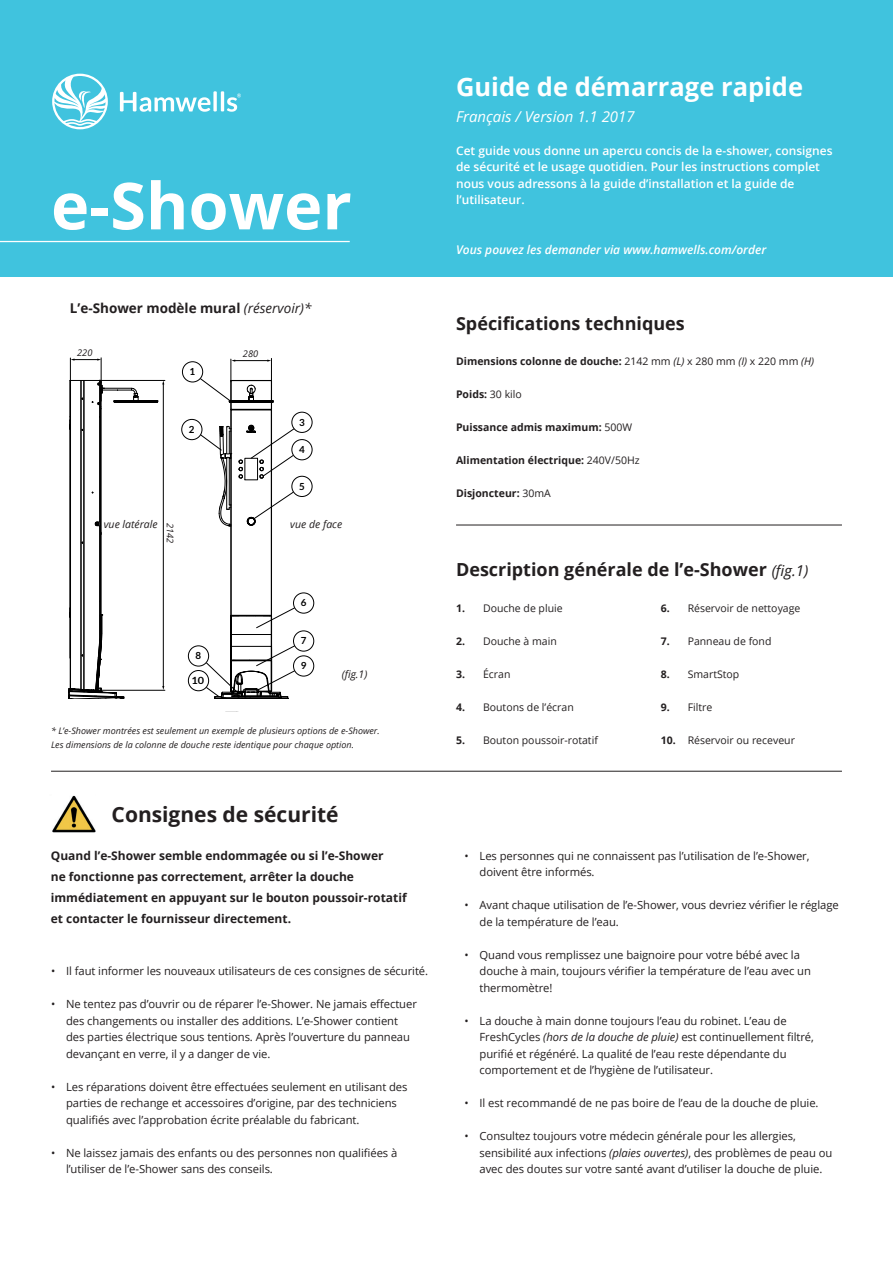
<style>
.page{position:relative;width:893px;height:1263px;background:#fff}
.page>*{position:absolute;margin:0;border:0;box-sizing:border-box;transform-origin:0 0}
.t1{font:700 64.8px "Open Sans";color:#fff}
.t2{font:700 25.5px "Open Sans";color:#fff}
.Subhoofdstuk_LL{font:700 21px "Open Sans";color:#231f20}
.Subhoofdstuk_LL-2{font:700 18px "Open Sans";color:#231f20}
.t3{font:italic 15px "Open Sans";color:#fff}
.Body_C{font:700 13.5px "Open Sans";color:#231f20}
.Body_LL{font:700 12px/21px "Open Sans";color:#231f20}
.Bullets{font:600 12px/16.5px "Open Sans";color:#fff}
.Bullets-2{font:italic 600 12px "Open Sans";color:#fff}
.t4{font:11.25px/16.5px "Open Sans";letter-spacing:-.005em;color:#231f20}
.t5{font:10.5px "Open Sans";color:#231f20}
.t6{font:700 10.5px "Open Sans";color:#231f20}
.Body_C-2{font:italic 10.5px "Open Sans";color:#231f20}
.Nummering{font:italic 10.5px "Open Sans";color:#231f20}
.t7{font:700 9.9px "Lato";color:#000;scale:1.09 1}
.t8{font:700 9.75px "Lato";color:#000}
.t9{font:italic 9.3px "Open Sans";color:#231f20}
.Body_C-3{font:italic 9px/13.5px "Open Sans";color:#231f20}
.s1{font-weight:400;font-style:italic}
.s2{font-weight:400}
.s3{font-weight:400;font-style:italic;font-size:15px}
.s4{font-weight:700}
.s5{font-style:italic}
</style>
<div class="page">
<div style="left:0;top:0;width:893px;height:276px;background:#40c3de"></div>
<hr style="left:0;top:241px;width:350px;height:1px;background:#fff">
<div style="left:292px;top:476px;width:20px;height:21px;border:1px solid #000;border-radius:50%"></div>
<div style="left:292px;top:412px;width:20px;height:21px;border:1px solid #000;border-radius:50%"></div>
<div style="left:292px;top:439px;width:20px;height:21px;border:1px solid #000;border-radius:50%"></div>
<div style="left:293px;top:593px;width:21px;height:20px;border:1px solid #000;border-radius:50%"></div>
<div style="left:293px;top:631px;width:21px;height:20px;border:1px solid #000;border-radius:50%"></div>
<div style="left:293px;top:656px;width:21px;height:20px;border:1px solid #000;border-radius:50%"></div>
<hr style="left:51px;top:771px;width:791px;height:1px;background:#231f20">
<hr style="left:456px;top:525px;width:386px;height:1px;background:#231f20">
<svg style="left:52px;top:73px;width:244px;height:760px"></svg>
<p class="t1" style="left:51px;top:160px;width:302px">e-Shower</p>
<p class="Body_C" style="left:70px;top:299px;width:243px">L’e-Shower modèle mural <span class="s1">(réservoir)*</span></p>
<p class="t8" style="left:190px;top:366px;width:7px">1</p>
<p class="t8" style="left:189px;top:424px;width:7px">2</p>
<p class="t8" style="left:299px;top:416px;width:7px">3</p>
<p class="t8" style="left:299px;top:444px;width:7px">4</p>
<p class="t8" style="left:299px;top:481px;width:7px">5</p>
<p class="Body_C-2" style="left:104px;top:517px;width:55px">vue latérale</p>
<p class="Body_C-2" style="left:290px;top:517px;width:53px">vue de face</p>
<p class="t9" style="left:176px;top:523px;width:22px;rotate:89deg">2142</p>
<p class="t8" style="left:196px;top:650px;width:7px">8</p>
<p class="t7" style="left:192px;top:675px;width:13px">10</p>
<p class="t8" style="left:301px;top:597px;width:7px">6</p>
<p class="t8" style="left:301px;top:635px;width:7px">7</p>
<p class="t8" style="left:301px;top:660px;width:7px">9</p>
<p class="Nummering" style="left:342px;top:667px;width:27px">(fig.1)</p>
<p class="Body_C-3" style="left:51px;top:724px;width:330px">* L’e-Shower montrées est seulement un exemple de plusieurs options de e-Shower.<br>Les dimensions de la colonne de douche reste identique pour chaque option.</p>
<p class="Subhoofdstuk_LL" style="left:112px;top:799px;width:229px">Consignes de sécurité</p>
<p class="Body_LL" style="left:51px;top:845px;width:357px">Quand l’e-Shower semble endommagée ou si l’e-Shower<br>ne fonctionne pas correctement, arrêter la douche immédiatement en appuyant sur le bouton poussoir-rotatif</p>
<p class="Body_LL" style="left:51px;top:908px;width:242px">et contacter le fournisseur directement.</p>
<p class="t4" style="left:51px;top:962px;width:379px">• Il faut informer les nouveaux utilisateurs de ces consignes de sécurité.</p>
<p class="t4" style="left:66px;top:995px;width:352px;text-indent:-15px">• Ne tentez pas d’ouvrir ou de réparer l’e-Shower. Ne jamais effectuer des changements ou installer des additions. L’e-Shower contient des parties électrique sous tentions. Après l’ouverture du panneau devançant en verre, il y a danger de vie.</p>
<p class="t4" style="left:66px;top:1078px;width:343px;text-indent:-15px">• Les réparations doivent être effectuées seulement en utilisant des parties de rechange et accessoires d’origine, par des techniciens qualifiés avec l’approbation écrite préalable du fabricant.</p>
<p class="t4" style="left:66px;top:1144px;width:333px;text-indent:-15px">• Ne laissez jamais des enfants ou des personnes non qualifiées à l’utiliser de l’e-Shower sans des conseils.</p>
<p class="t2" style="left:456px;top:69px;width:349px">Guide de démarrage rapide</p>
<p class="t3" style="left:456px;top:106px;width:180px">Français / Version 1.1 2017</p>
<p class="Bullets" style="left:456px;top:142px;width:378px">Cet guide vous donne un apercu concis de la e-shower, consignes de sécurité et le usage quotidien. Pour les instructions complet nous vous adressons à la guide d’installation et la guide de l’utilisateur.</p>
<p class="Bullets-2" style="left:456px;top:241px;width:312px">Vous pouvez les demander via www.hamwells.com/order</p>
<p class="Subhoofdstuk_LL-2" style="left:456px;top:311px;width:230px">Spécifications techniques</p>
<p class="t6" style="left:456px;top:353px;width:360px">Dimensions colonne de douche: <span class="s2">2142 mm</span> <span class="s1">(L)</span> <span class="s2">x 280 mm</span> <span class="s1">(I)</span> <span class="s2">x 220 mm</span> <span class="s1">(H)</span></p>
<p class="t6" style="left:456px;top:386px;width:67px">Poids: <span class="s2">30 kilo</span></p>
<p class="t6" style="left:456px;top:419px;width:178px">Puissance admis maximum: <span class="s2">500W</span></p>
<p class="t6" style="left:456px;top:452px;width:185px">Alimentation électrique: <span class="s2">240V/50Hz</span></p>
<p class="t6" style="left:456px;top:485px;width:96px">Disjoncteur: <span class="s2">30mA</span></p>
<p class="Subhoofdstuk_LL-2" style="left:456px;top:557px;width:354px">Description générale de l’e-Shower <span class="s3">(fig.1)</span></p>
<p class="t5" style="left:456px;top:601px;width:108px"><span class="s4">1.</span> Douche de pluie</p>
<p class="t5" style="left:456px;top:634px;width:102px"><span class="s4">2.</span> Douche à main</p>
<p class="t5" style="left:456px;top:667px;width:56px"><span class="s4">3.</span> Écran</p>
<p class="t5" style="left:456px;top:700px;width:119px"><span class="s4">4.</span> Boutons de l’écran</p>
<p class="t5" style="left:456px;top:733px;width:143px"><span class="s4">5.</span> Bouton poussoir-rotatif</p>
<p class="t5" style="left:661px;top:601px;width:141px"><span class="s4">6.</span> Réservoir de nettoyage</p>
<p class="t5" style="left:661px;top:634px;width:112px"><span class="s4">7.</span> Panneau de fond</p>
<p class="t5" style="left:661px;top:667px;width:80px"><span class="s4">8.</span> SmartStop</p>
<p class="t5" style="left:661px;top:700px;width:53px"><span class="s4">9.</span> Filtre</p>
<p class="t5" style="left:661px;top:733px;width:136px"><span class="s4">10.</span> Réservoir ou receveur</p>
<p class="t4" style="left:480px;top:847px;width:331px;text-indent:-15px">• Les personnes qui ne connaissent pas l’utilisation de l’e-Shower, doivent être informés.</p>
<p class="t4" style="left:480px;top:896px;width:361px;text-indent:-15px">• Avant chaque utilisation de l’e-Shower, vous devriez vérifier le réglage de la température de l’eau.</p>
<p class="t4" style="left:480px;top:946px;width:333px;text-indent:-15px">• Quand vous remplissez une baignoire pour votre bébé avec la douche à main, toujours vérifier la température de l’eau avec un thermomètre!</p>
<p class="t4" style="left:480px;top:1012px;width:336px;text-indent:-15px">• La douche à main donne toujours l’eau du robinet. L’eau de FreshCycles <span class="s5">(hors de la douche de pluie)</span> est continuellement filtré, purifié et régénéré. La qualité de l’eau reste dépendante du comportement et de l’hygiène de l’utilisateur.</p>
<p class="t4" style="left:465px;top:1094px;width:355px">• Il est recommandé de ne pas boire de l’eau de la douche de pluie.</p>
<p class="t4" style="left:480px;top:1127px;width:354px;text-indent:-15px">• Consultez toujours votre médecin générale pour les allergies, sensibilité aux infections <span class="s5">(plaies ouvertes)</span>, des problèmes de peau ou avec des doutes sur votre santé avant d’utiliser la douche de pluie.</p>
</div>
